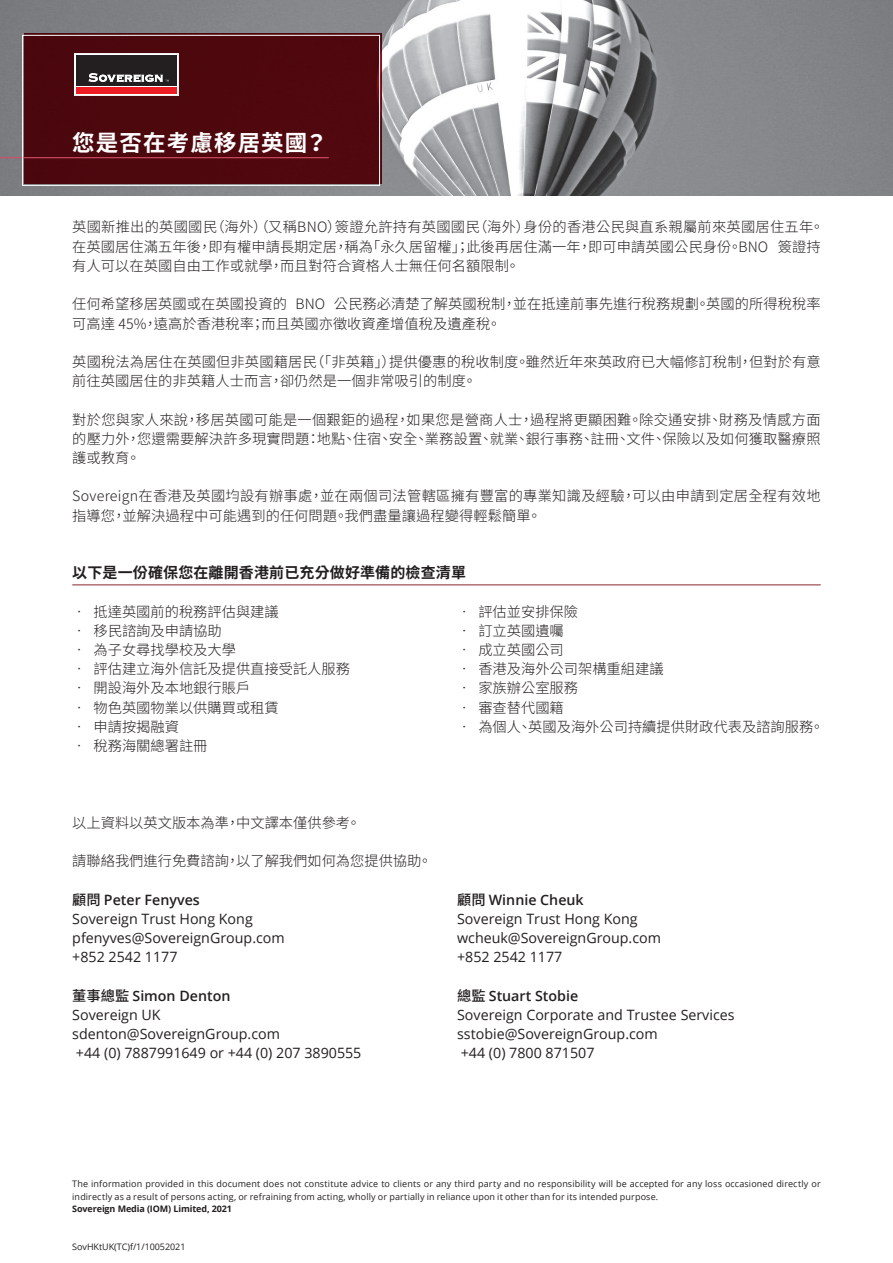
<style>
.page{position:relative;width:893px;height:1263px;background:#fff}
.page>*{position:absolute;margin:0;border:0;box-sizing:border-box;transform-origin:0 0}
.Base{font:700 22.5px "Noto Sans CJ Ktc";letter-spacing:.05em;color:#fff}
.line__base{font:700 15px "Noto Sans CJ Ktc";letter-spacing:.01em;color:#231f20}
.Base-2{font:300 14.25px/19.2px "Noto Sans CJ Ktc";letter-spacing:.005em;color:#231f20}
.Base-3{font:14.25px "Open Sans";color:#231f20}
.Base-4{font:600 14.25px "Open Sans";color:#231f20}
.Base-5{font:9px/12.3px "Open Sans";letter-spacing:.015em;color:#231f20}
.t1{font:700 9px "Open Sans";letter-spacing:-.01em;color:#231f20}
.Base-6{font:9px "Open Sans";letter-spacing:-.005em;color:#231f20}
.s1{font-family:"Noto Sans CJ Ktc";font-weight:500}
</style>
<div class="page">
<img style="left:0;top:0;width:893px;height:196px">
<hr style="left:72px;top:584px;width:749px;height:1px;background:#872633">
<div style="left:24px;top:34px;width:357px;height:150px;background:#4e080d"></div>
<svg style="left:74px;top:53px;width:104px;height:43px"></svg>
<hr style="left:0;top:157px;width:329px;height:1px;background:#d44d66">
<div style="left:22px;top:35px;width:358px;height:151px;border:1px solid #fff"></div>
<p class="Base" style="left:72px;top:130px;width:257px">您是否在考慮移居英國？</p>
<p class="Base-2" style="left:72px;top:218px;width:753px">英國新推出的英國國民（海外）（又稱BNO）簽證允許持有英國國民（海外）身份的香港公民與直系親屬前來英國居住五年。在英國居住滿五年後，即有權申請長期定居，稱為「永久居留權」；此後再居住滿一年，即可申請英國公民身份。BNO 簽證持有人可以在英國自由工作或就學，而且對符合資格人士無任何名額限制。</p>
<p class="Base-2" style="left:72px;top:295px;width:750px">任何希望移居英國或在英國投資的 BNO 公民務必清楚了解英國稅制，並在抵達前事先進行稅務規劃。英國的所得稅稅率可高達 45%，遠高於香港稅率；而且英國亦徵收資產增值稅及遺產稅。</p>
<p class="Base-2" style="left:72px;top:352px;width:750px">英國稅法為居住在英國但非英國籍居民（「非英籍」）提供優惠的稅收制度。雖然近年來英政府已大幅修訂稅制，但對於有意前往英國居住的非英籍人士而言，卻仍然是一個非常吸引的制度。</p>
<p class="Base-2" style="left:72px;top:410px;width:750px;text-align:justify">對於您與家人來說，移居英國可能是一個艱鉅的過程，如果您是營商人士，過程將更顯困難。除交通安排、財務及情感方面的壓力外，您還需要解決許多現實問題：地點、住宿、安全、業務設置、就業、銀行事務、註冊、文件、保險以及如何獲取醫療照護或教育。</p>
<p class="Base-2" style="left:72px;top:487px;width:750px">Sovereign在香港及英國均設有辦事處，並在兩個司法管轄區擁有豐富的專業知識及經驗，可以由申請到定居全程有效地指導您，並解決過程中可能遇到的任何問題。我們盡量讓過程變得輕鬆簡單。</p>
<p class="line__base" style="left:72px;top:564px;width:395px">以下是一份確保您在離開香港前已充分做好準備的檢查清單</p>
<p class="Base-2" style="left:72px;top:602px;width:208px">• 抵達英國前的稅務評估與建議</p>
<p class="Base-2" style="left:72px;top:621px;width:151px">• 移民諮詢及申請協助</p>
<p class="Base-2" style="left:72px;top:640px;width:165px">• 為子女尋找學校及大學</p>
<p class="Base-2" style="left:72px;top:660px;width:279px">• 評估建立海外信託及提供直接受託人服務</p>
<p class="Base-2" style="left:72px;top:679px;width:180px">• 開設海外及本地銀行賬戶</p>
<p class="Base-2" style="left:72px;top:698px;width:208px">• 物色英國物業以供購買或租賃</p>
<p class="Base-2" style="left:72px;top:717px;width:108px">• 申請按揭融資</p>
<p class="Base-2" style="left:72px;top:736px;width:137px">• 稅務海關總署註冊</p>
<p class="Base-2" style="left:72px;top:813px;width:290px">以上資料以英文版本為準，中文譯本僅供參考。</p>
<p class="Base-2" style="left:72px;top:852px;width:361px">請聯絡我們進行免費諮詢，以了解我們如何為您提供協助。</p>
<p class="Base-4" style="left:72px;top:890px;width:129px"><span class="s1">顧問</span> Peter Fenyves</p>
<p class="Base-3" style="left:72px;top:909px;width:182px">Sovereign Trust Hong Kong</p>
<p class="Base-3" style="left:72px;top:928px;width:214px">pfenyves@SovereignGroup.com</p>
<p class="Base-3" style="left:72px;top:947px;width:107px">+852 2542 1177</p>
<p class="Base-4" style="left:72px;top:986px;width:160px"><span class="s1">董事總監</span> Simon Denton</p>
<p class="Base-3" style="left:72px;top:1005px;width:90px">Sovereign UK</p>
<p class="Base-3" style="left:72px;top:1024px;width:209px">sdenton@SovereignGroup.com</p>
<p class="Base-3" style="left:76px;top:1043px;width:287px">+44 (0) 7887991649 or +44 (0) 207 3890555</p>
<p class="Base-2" style="left:457px;top:602px;width:123px">• 評估並安排保險</p>
<p class="Base-2" style="left:457px;top:621px;width:108px">• 訂立英國遺囑</p>
<p class="Base-2" style="left:457px;top:640px;width:108px">• 成立英國公司</p>
<p class="Base-2" style="left:457px;top:660px;width:208px">• 香港及海外公司架構重組建議</p>
<p class="Base-2" style="left:457px;top:679px;width:123px">• 家族辦公室服務</p>
<p class="Base-2" style="left:457px;top:698px;width:108px">• 審查替代國籍</p>
<p class="Base-2" style="left:457px;top:717px;width:368px">• 為個人、英國及海外公司持續提供財政代表及諮詢服務。</p>
<p class="Base-4" style="left:457px;top:890px;width:128px"><span class="s1">顧問</span> Winnie Cheuk</p>
<p class="Base-3" style="left:457px;top:909px;width:182px">Sovereign Trust Hong Kong</p>
<p class="Base-3" style="left:457px;top:928px;width:205px">wcheuk@SovereignGroup.com</p>
<p class="Base-3" style="left:457px;top:947px;width:107px">+852 2542 1177</p>
<p class="Base-4" style="left:457px;top:986px;width:123px"><span class="s1">總監</span> Stuart Stobie</p>
<p class="Base-3" style="left:457px;top:1005px;width:279px">Sovereign Corporate and Trustee Services</p>
<p class="Base-3" style="left:457px;top:1024px;width:202px">sstobie@SovereignGroup.com</p>
<p class="Base-3" style="left:461px;top:1043px;width:135px">+44 (0) 7800 871507</p>
<p class="Base-5" style="left:72px;top:1177px;width:750px">The information provided in this document does not constitute advice to clients or any third party and no responsibility will be accepted for any loss occasioned directly or indirectly as a result of persons acting, or refraining from acting, wholly or partially in reliance upon it other than for its intended purpose.</p>
<p class="t1" style="left:72px;top:1202px;width:161px">Sovereign Media (IOM) Limited, 2021</p>
<p class="Base-6" style="left:72px;top:1241px;width:115px">SovHKtUK(TC)f/1/10052021</p>
</div>
